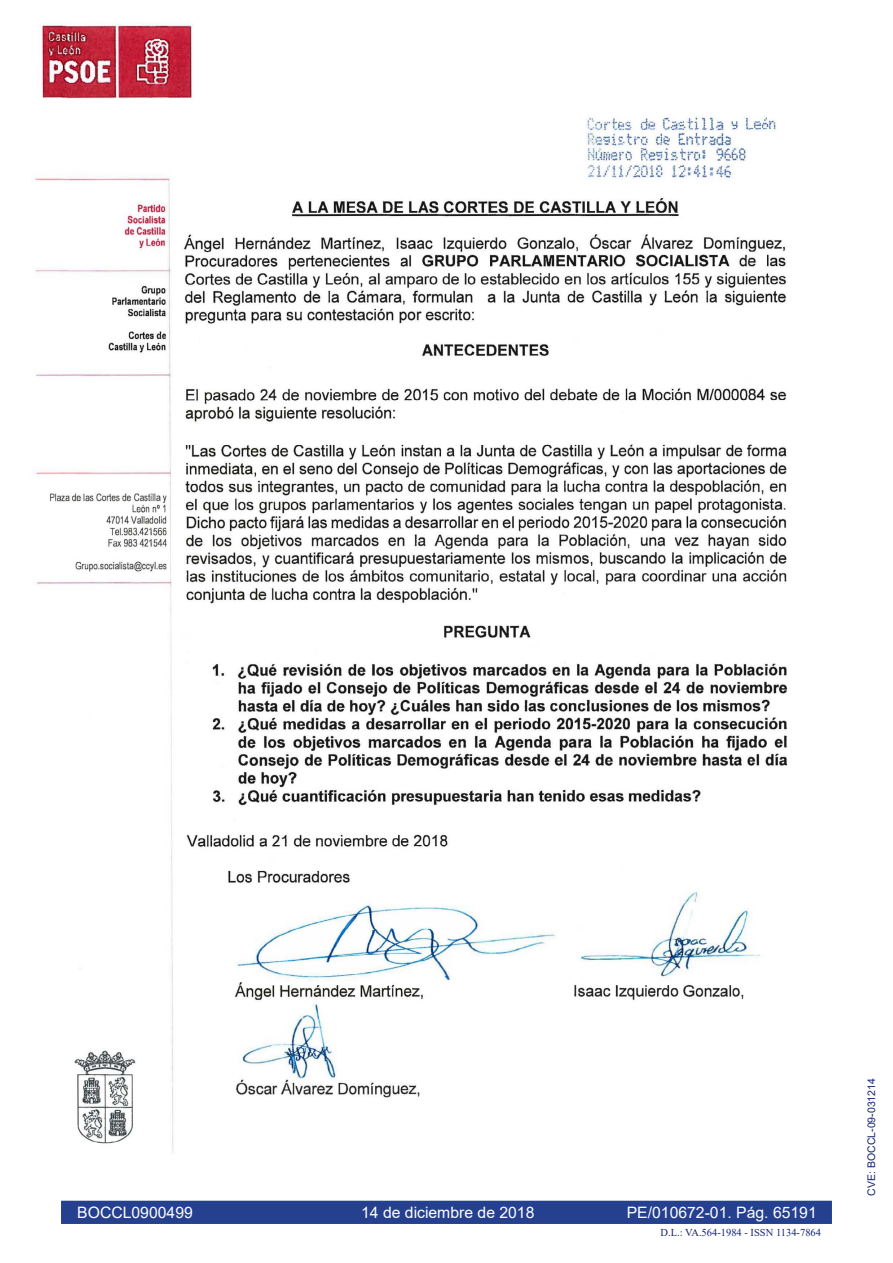
<style>
.page{position:relative;width:893px;height:1263px;background:#fff}
.page>*{position:absolute;margin:0;border:0;box-sizing:border-box;transform-origin:0 0}
.t1{font:15.75px "Arial";color:#fff}
.t2{font:10.5px "Times New Roman";color:#132477}
.t3{font:10.5px "Arial";color:#132477}
</style>
<div class="page">
<div style="left:60px;top:1200px;width:773px;height:25px;background:#25408f"></div>
<div style="left:60px;top:1199px;width:773px;height:26px;border:2px solid #fff"></div>
<img style="left:34px;top:24px;width:799px;height:1176px">
<p class="t1" style="left:77px;top:1202px;width:117px">BOCCL0900499</p>
<p class="t1" style="left:361px;top:1202px;width:175px">14 de diciembre de 2018</p>
<p class="t1" style="left:627px;top:1202px;width:192px">PE/010672-01. Pág. 65191</p>
<p class="t2" style="left:661px;top:1225px;width:162px">D.L.: VA.564-1984 - ISSN 1134-7864</p>
<p class="t3" style="left:864px;top:1195px;width:119px;rotate:-90deg">CVE: BOCCL-09-031214</p>
</div>
